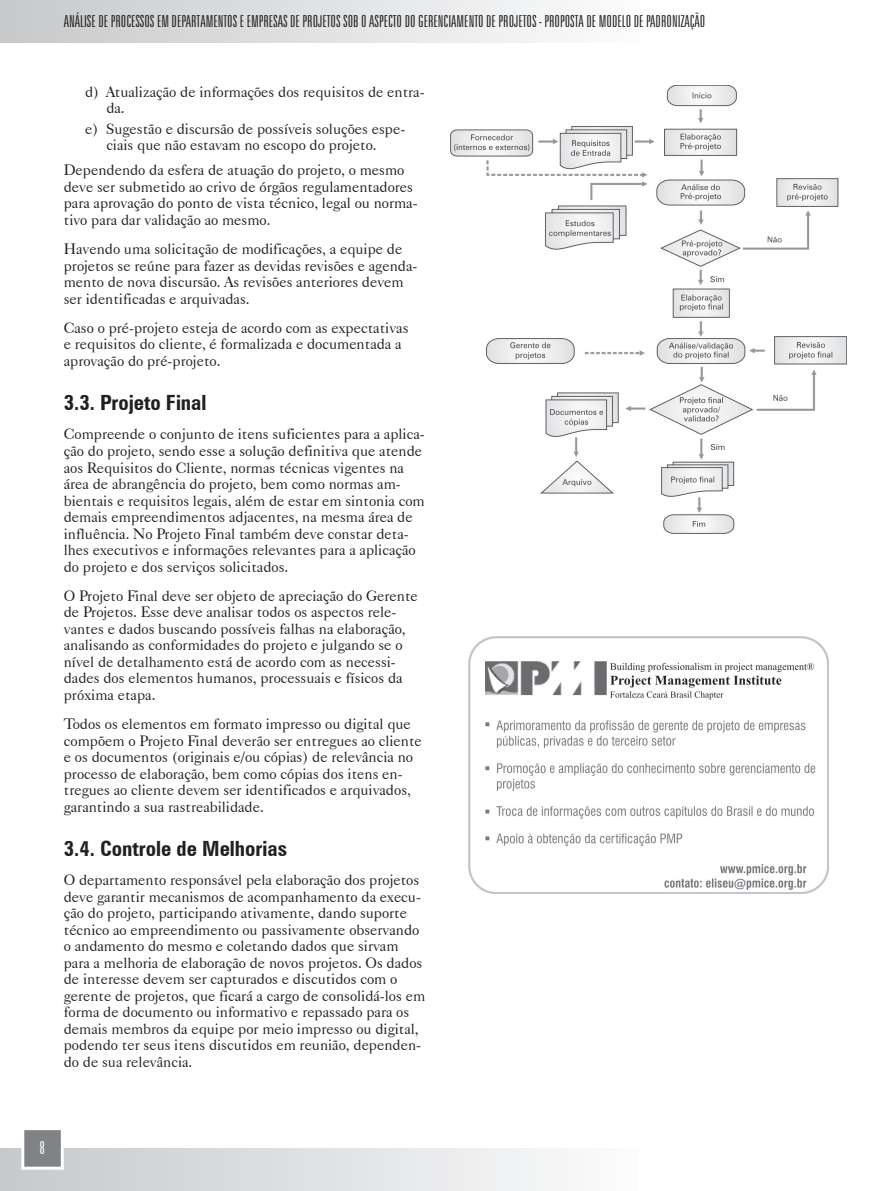
<style>
.page{position:relative;width:893px;height:1191px;background:#fff}
.page>*{position:absolute;margin:0;border:0;box-sizing:border-box;transform-origin:0 0}
.t1{font:700 condensed 21px "Zurich BT";color:#231f20}
.t2{font:300 extra-condensed 18px "Zurich BT";color:#fff}
.t3{font:300 extra-condensed 16.5px "Zurich BT";color:#231f20}
.t4{font:15px/16.5px "Caslon 540 BT";color:#231f20}
</style>
<div class="page">
<div style="left:0;top:0;width:639px;height:43px;background:linear-gradient(to right,#c7c8cb,#fcfcfc)"></div>
<div style="left:0;top:1148px;width:638px;height:43px;background:linear-gradient(to right,#c7c8cb,#fbfcfc)"></div>
<div style="left:23px;top:1128px;width:39px;height:40px;background:#808285"></div>
<div style="left:21px;top:1127px;width:43px;height:42px;border:3px solid #fff"></div>
<img style="left:450px;top:85px;width:396px;height:448px">
<img style="left:468px;top:636px;width:360px;height:258px">
<p class="t3" style="left:64px;top:13px;width:643px">ANÁLISE DE PROCESSOS EM DEPARTAMENTOS E EMPRESAS DE PROJETOS SOB O ASPECTO DO GERENCIAMENTO DE PROJETOS - PROPOSTA DE MODELO DE PADRONIZAÇÃO</p>
<p class="t4" style="left:106px;top:83px;width:320px;text-indent:-21px">d) Atualização de informações dos requisitos de entra&shy;da.</p>
<p class="t4" style="left:85px;top:120px;width:322px;text-align:center">e) Sugestão e discursão de possíveis soluções espe&shy;ciais que não estavam no escopo do projeto.</p>
<p class="t4" style="left:64px;top:162px;width:355px">Dependendo da esfera de atuação do projeto, o mesmo deve ser submetido ao crivo de órgãos regulamentadores para aprovação do ponto de vista técnico, legal ou norma&shy;tivo para dar validação ao mesmo.</p>
<p class="t4" style="left:64px;top:240px;width:355px">Havendo uma solicitação de modificações, a equipe de projetos se reúne para fazer as devidas revisões e agenda&shy;mento de nova discursão. As revisões anteriores devem ser identificadas e arquivadas.</p>
<p class="t4" style="left:64px;top:319px;width:346px">Caso o pré-projeto esteja de acordo com as expectativas e requisitos do cliente, é formalizada e documentada a aprovação do pré-projeto.</p>
<h1 class="t1" style="left:64px;top:390px;width:144px">3.3. Projeto Final</h1>
<p class="t4" style="left:64px;top:426px;width:362px">Compreende o conjunto de itens suficientes para a aplica&shy;ção do projeto, sendo esse a solução definitiva que atende aos Requisitos do Cliente, normas técnicas vigentes na área de abrangência do projeto, bem como normas am&shy;bientais e requisitos legais, além de estar em sintonia com demais empreendimentos adjacentes, na mesma área de influência. No Projeto Final também deve constar deta&shy;lhes executivos e informações relevantes para a aplicação do projeto e dos serviços solicitados.</p>
<p class="t4" style="left:64px;top:587px;width:356px">O Projeto Final deve ser objeto de apreciação do Gerente de Projetos. Esse deve analisar todos os aspectos rele&shy;vantes e dados buscando possíveis falhas na elaboração, analisando as conformidades do projeto e julgando se o nível de detalhamento está de acordo com as necessi&shy;dades dos elementos humanos, processuais e físicos da próxima etapa.</p>
<p class="t4" style="left:64px;top:715px;width:360px">Todos os elementos em formato impresso ou digital que compõem o Projeto Final deverão ser entregues ao cliente e os documentos (originais e/ou cópias) de relevância no processo de elaboração, bem como cópias dos itens en&shy;tregues ao cliente devem ser identificados e arquivados, garantindo a sua rastreabilidade.</p>
<h1 class="t1" style="left:64px;top:836px;width:225px">3.4. Controle de Melhorias</h1>
<p class="t4" style="left:64px;top:871px;width:363px">O departamento responsável pela elaboração dos projetos deve garantir mecanismos de acompanhamento da execu&shy;ção do projeto, participando ativamente, dando suporte técnico ao empreendimento ou passivamente observando o andamento do mesmo e coletando dados que sirvam para a melhoria de elaboração de novos projetos. Os dados de interesse devem ser capturados e discutidos com o gerente de projetos, que ficará a cargo de consolidá-los em forma de documento ou informativo e repassado para os demais membros da equipe por meio impresso ou digital, podendo ter seus itens discutidos em reunião, dependen&shy;do de sua relevância.</p>
<p class="t2" style="left:40px;top:1138px;width:7px">8</p>
</div>
